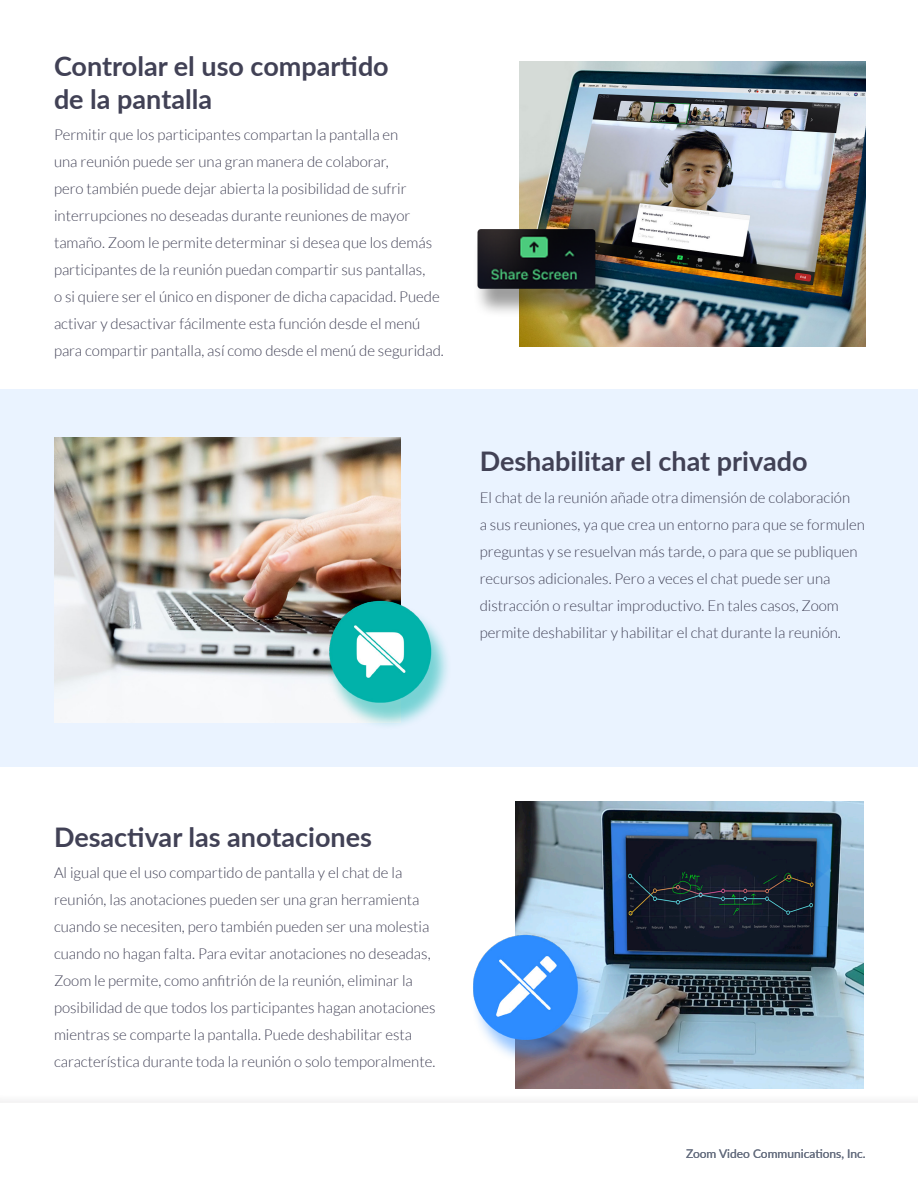
<style>
.page{position:relative;width:918px;height:1188px;background:#fff}
.page>*{position:absolute;margin:0;border:0;box-sizing:border-box;transform-origin:0 0}
.t1{font:700 27px/33px "Lato";color:#414155}
.Body_-_Standard{font:300 15px/27px "Lato";color:#414155}
.Body{font:12px "Lato";color:#676f80}
</style>
<div class="page">
<div style="left:0;top:389px;width:918px;height:378px;background:#eaf3ff"></div>
<img style="left:516px;top:802px;width:348px;height:286px">
<img style="left:520px;top:61px;width:346px;height:285px">
<img style="left:54px;top:438px;width:346px;height:285px">
<img style="left:477px;top:154px;width:247px;height:193px">
<img style="left:237px;top:551px;width:211px;height:175px">
<img style="left:383px;top:886px;width:276px;height:217px">
<h1 class="t1" style="left:54px;top:48px;width:336px">Controlar el uso compartido de la pantalla</h1>
<p class="Body_-_Standard" style="left:54px;top:121px;width:391px">Permitir que los participantes compartan la pantalla en<br>una reunión puede ser una gran manera de colaborar,<br>pero también puede dejar abierta la posibilidad de sufrir interrupciones no deseadas durante reuniones de mayor tamaño. Zoom le permite determinar si desea que los demás participantes de la reunión puedan compartir sus pantallas,<br>o si quiere ser el único en disponer de dicha capacidad. Puede activar y desactivar fácilmente esta función desde el menú para compartir pantalla, así como desde el menú de seguridad.</p>
<h1 class="t1" style="left:480px;top:444px;width:329px">Deshabilitar el chat privado</h1>
<p class="Body_-_Standard" style="left:480px;top:484px;width:387px">El chat de la reunión añade otra dimensión de colaboración<br>a sus reuniones, ya que crea un entorno para que se formulen preguntas y se resuelvan más tarde, o para que se publiquen recursos adicionales. Pero a veces el chat puede ser una distracción o resultar improductivo. En tales casos, Zoom permite deshabilitar y habilitar el chat durante la reunión.</p>
<h1 class="t1" style="left:54px;top:819px;width:320px">Desactivar las anotaciones</h1>
<p class="Body_-_Standard" style="left:54px;top:860px;width:383px">Al igual que el uso compartido de pantalla y el chat de la reunión, las anotaciones pueden ser una gran herramienta cuando se necesiten, pero también pueden ser una molestia cuando no hagan falta. Para evitar anotaciones no deseadas, Zoom le permite, como anfitrión de la reunión, eliminar la posibilidad de que todos los participantes hagan anotaciones mientras se comparte la pantalla. Puede deshabilitar esta característica durante toda la reunión o solo temporalmente.</p>
<p class="Body" style="left:686px;top:1145px;width:181px">Zoom Video Communications, Inc.</p>
</div>
